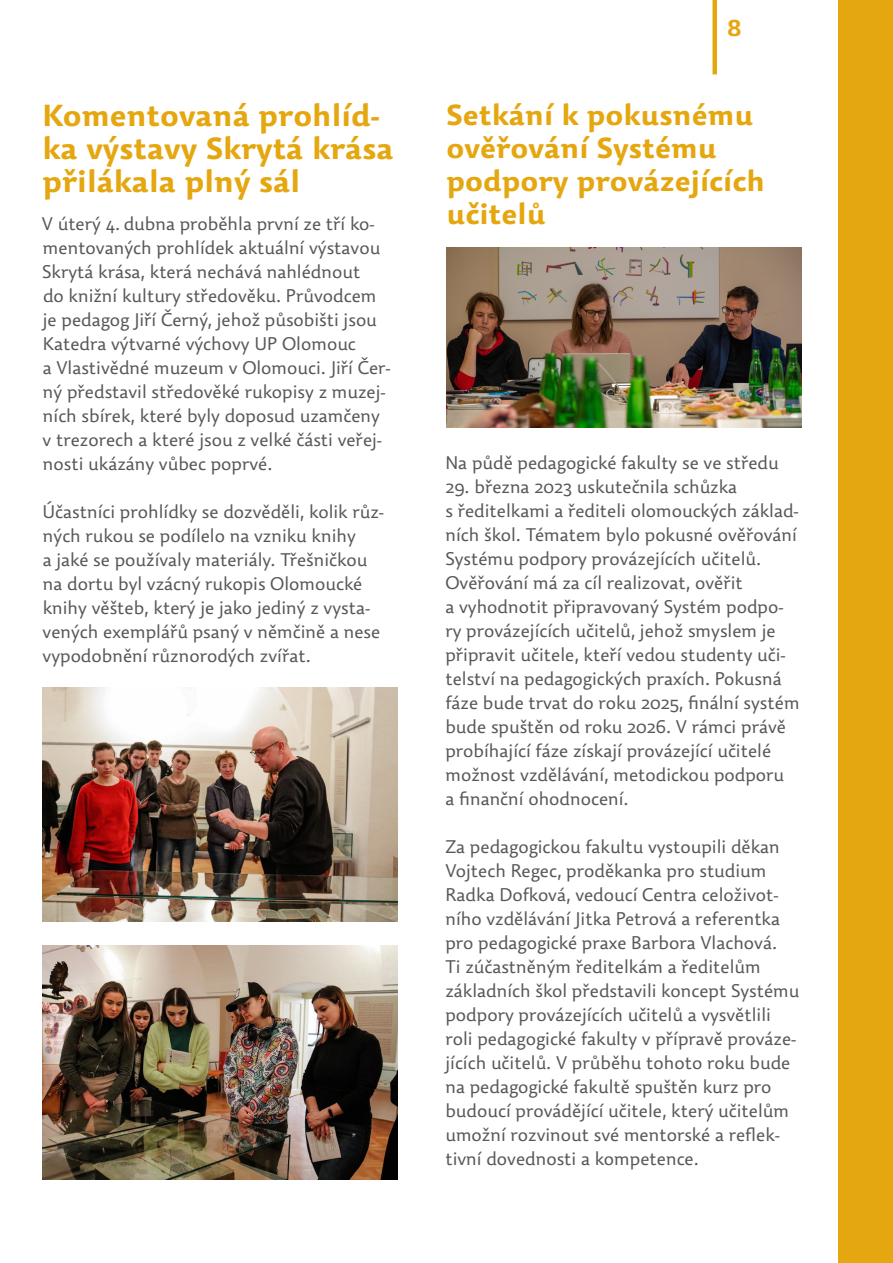
<style>
.page{position:relative;width:893px;height:1263px;background:#fff}
.page>*{position:absolute;margin:0;border:0;box-sizing:border-box;transform-origin:0 0}
.t1{font:700 30px/33px "Dederon SDOT";color:#e5a710}
.t2{font:700 28.5px/33px "Dederon SDOT";color:#e5a710}
.t3{font:700 22.5px "Dederon SDOT";color:#e5a710}
.t4{font:300 18px/24px "Dederon SLOT";color:#57585a}
</style>
<div class="page">
<div style="left:839px;top:0;width:54px;height:1263px;background:#e5a710"></div>
<img style="left:446px;top:247px;width:355px;height:180px">
<div style="left:712px;top:0;width:5px;height:74px;background:#e5a710"></div>
<img style="left:43px;top:687px;width:355px;height:234px">
<img style="left:43px;top:946px;width:355px;height:234px">
<p class="t1" style="left:43px;top:99px;width:353px">Komentovaná prohlíd&shy;ka výstavy Skrytá krása přilákala plný sál</p>
<p class="t4" style="left:42px;top:212px;width:350px">V úterý 4. dubna proběhla první ze tří ko&shy;mentovaných prohlídek aktuální výstavou Skrytá krása, která nechává nahlédnout<br>do knižní kultury středověku. Průvodcem je pedagog Jiří Černý, jehož působišti jsou Katedra výtvarné výchovy UP Olomouc<br>a Vlastivědné muzeum v Olomouci. Jiří Čer&shy;ný představil středověké rukopisy z muzej&shy;ních sbírek, které byly doposud uzamčeny v trezorech a které jsou z velké části veřej&shy;nosti ukázány vůbec poprvé.</p>
<p class="t4" style="left:42px;top:500px;width:343px">Účastníci prohlídky se dozvěděli, kolik růz&shy;ných rukou se podílelo na vzniku knihy<br>a jaké se používaly materiály. Třešničkou na dortu byl vzácný rukopis Olomoucké knihy věšteb, který je jako jediný z vysta&shy;vených exemplářů psaný v němčině a nese vypodobnění různorodých zvířat.</p>
<p class="t3" style="left:727px;top:14px;width:16px">8</p>
<p class="t2" style="left:446px;top:98px;width:320px">Setkání k pokusnému ověřování Systému podpory provázejících učitelů</p>
<p class="t4" style="left:445px;top:451px;width:335px">Na půdě pedagogické fakulty se ve středu</p>
<p class="t4" style="left:445px;top:475px;width:356px">29. března 2023 uskutečnila schůzka<br>s ředitelkami a řediteli olomouckých základ&shy;ních škol. Tématem bylo pokusné ověřování Systému podpory provázejících učitelů.<br>Ověřování má za cíl realizovat, ověřit<br>a vyhodnotit připravovaný Systém podpo&shy;ry provázejících učitelů, jehož smyslem je připravit učitele, kteří vedou studenty uči&shy;telství na pedagogických praxích. Pokusná fáze bude trvat do roku 2025, finální systém bude spuštěn od roku 2026. V rámci právě probíhající fáze získají provázející učitelé možnost vzdělávání, metodickou podporu<br>a finanční ohodnocení.</p>
<p class="t4" style="left:445px;top:835px;width:356px">Za pedagogickou fakultu vystoupili děkan Vojtech Regec, proděkanka pro studium Radka Dofková, vedoucí Centra celoživot&shy;ního vzdělávání Jitka Petrová a referentka pro pedagogické praxe Barbora Vlachová.<br>Ti zúčastněným ředitelkám a ředitelům základních škol představili koncept Systému podpory provázejících učitelů a vysvětlili roli pedagogické fakulty v přípravě prováze&shy;jících učitelů. V průběhu tohoto roku bude na pedagogické fakultě spuštěn kurz pro budoucí provádějící učitele, který učitelům umožní rozvinout své mentorské a reflek&shy;tivní dovednosti a kompetence.</p>
</div>
